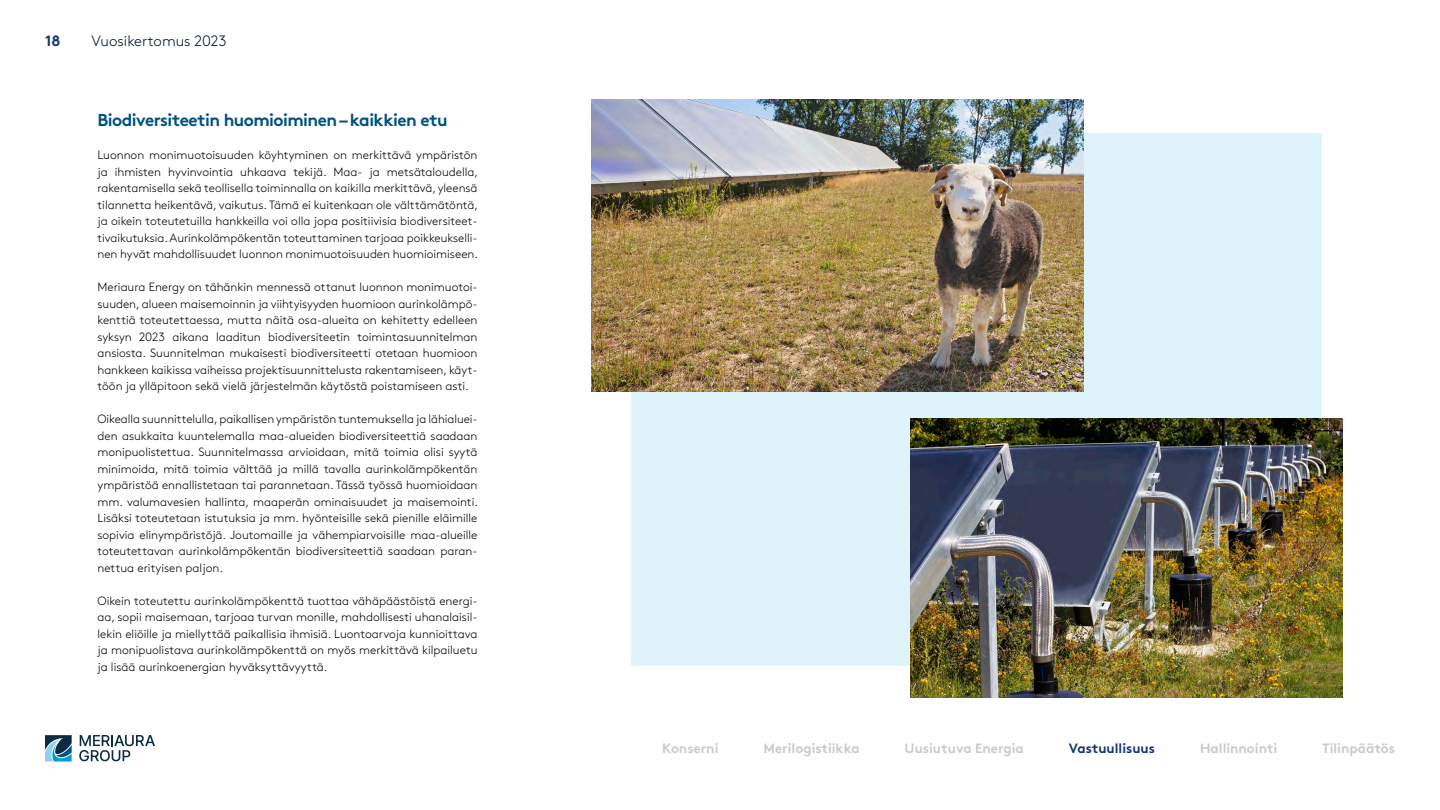
<style>
.page{position:relative;width:1440px;height:810px;background:#fff}
.page>*{position:absolute;margin:0;border:0;box-sizing:border-box;transform-origin:0 0}
.Otsikko_H2{font:700 17.25px "Brown";letter-spacing:-.03em;color:#005280}
.t1{font:300 15px "Brown";color:#031533}
.t2{font:700 15px "Brown";color:#133674}
.t3{font:700 13.5px "Brown";color:#cacac8}
.t4{font:700 13.5px "Brown";color:#133674}
.Leipäteksti{font:300 12px/16.5px "Brown";color:#000;text-align:justify}
</style>
<div class="page">
<svg style="left:79px;top:735px;width:76px;height:27px"></svg>
<svg style="left:45px;top:735px;width:27px;height:27px"></svg>
<div style="left:632px;top:134px;width:690px;height:532px;background:#def3fa"></div>
<img style="left:592px;top:99px;width:492px;height:293px">
<img style="left:910px;top:418px;width:432px;height:280px">
<p class="t2" style="left:45px;top:28px;width:17px">18</p>
<p class="t1" style="left:92px;top:29px;width:137px">Vuosikertomus 2023</p>
<p class="Otsikko_H2" style="left:97px;top:106px;width:352px">Biodiversiteetin huomioiminen – kaikkien etu</p>
<p class="Leipäteksti" style="left:97px;top:146px;width:382px">Luonnon monimuotoisuuden köyhtyminen on merkittävä ympäristön ja ihmisten hyvinvointia uhkaava tekijä. Maa- ja metsätaloudella, rakentamisella sekä teollisella toiminnalla on kaikilla merkittävä, yleensä tilannetta heikentävä, vaikutus. Tämä ei kuitenkaan ole välttämätöntä, ja oikein toteutetuilla hankkeilla voi olla jopa positiivisia biodiversiteet&shy;tivaikutuksia. Aurinkolämpökentän toteuttaminen tarjoaa poikkeukselli&shy;nen hyvät mahdollisuudet luonnon monimuotoisuuden huomioimiseen.</p>
<p class="Leipäteksti" style="left:97px;top:278px;width:382px">Meriaura Energy on tähänkin mennessä ottanut luonnon monimuotoi&shy;suuden, alueen maisemoinnin ja viihtyisyyden huomioon aurinkolämpö&shy;kenttiä toteutettaessa, mutta näitä osa-alueita on kehitetty edelleen syksyn 2023 aikana laaditun biodiversiteetin toimintasuunnitelman ansiosta. Suunnitelman mukaisesti biodiversiteetti otetaan huomioon hankkeen kaikissa vaiheissa projektisuunnittelusta rakentamiseen, käyt&shy;töön ja ylläpitoon sekä vielä järjestelmän käytöstä poistamiseen asti.</p>
<p class="Leipäteksti" style="left:97px;top:410px;width:382px">Oikealla suunnittelulla, paikallisen ympäristön tuntemuksella ja lähialuei&shy;den asukkaita kuuntelemalla maa-alueiden biodiversiteettiä saadaan monipuolistettua. Suunnitelmassa arvioidaan, mitä toimia olisi syytä minimoida, mitä toimia välttää ja millä tavalla aurinkolämpökentän ympäristöä ennallistetaan tai parannetaan. Tässä työssä huomioidaan mm. valumavesien hallinta, maaperän ominaisuudet ja maisemointi.<br>Lisäksi toteutetaan istutuksia ja mm. hyönteisille sekä pienille eläimille sopivia elinympäristöjä. Joutomaille ja vähempiarvoisille maa-alueille toteutettavan aurinkolämpökentän biodiversiteettiä saadaan paran&shy;nettua erityisen paljon.</p>
<p class="Leipäteksti" style="left:97px;top:591px;width:382px">Oikein toteutettu aurinkolämpökenttä tuottaa vähäpäästöistä energi&shy;aa, sopii maisemaan, tarjoaa turvan monille, mahdollisesti uhanalaisil&shy;lekin eliöille ja miellyttää paikallisia ihmisiä. Luontoarvoja kunnioittava ja monipuolistava aurinkolämpökenttä on myös merkittävä kilpailuetu ja lisää aurinkoenergian hyväksyttävyyttä.</p>
<p class="t3" style="left:662px;top:737px;width:58px">Konserni</p>
<p class="t3" style="left:763px;top:737px;width:98px">Merilogistiikka</p>
<p class="t3" style="left:905px;top:737px;width:121px">Uusiutuva Energia</p>
<p class="t4" style="left:1069px;top:737px;width:88px">Vastuullisuus</p>
<p class="t3" style="left:1200px;top:737px;width:79px">Hallinnointi</p>
<p class="t3" style="left:1322px;top:737px;width:74px">Tilinpäätös</p>
</div>
